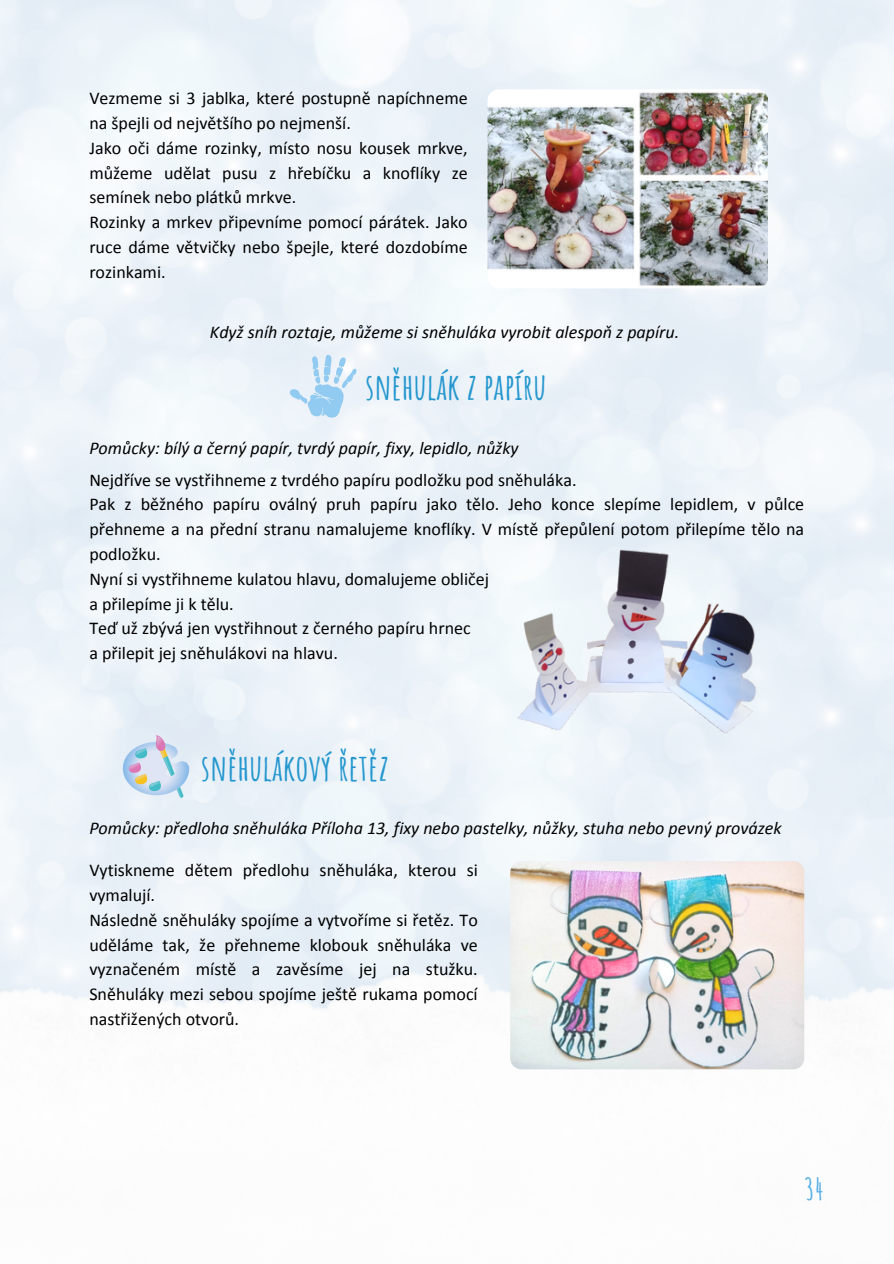
<style>
.page{position:relative;width:894px;height:1264px;background:#fff}
.page>*{position:absolute;margin:0;border:0;box-sizing:border-box;transform-origin:0 0}
.t1{font:700 36px "Amatic SC";color:#2497cf}
.t2{font:700 30px "Amatic SC";color:#52ace4}
.t3{font:18px/24.8px "Calibri";color:#000;text-align:justify}
.t4{font:italic 18px "Calibri";color:#000}
</style>
<div class="page">
<img style="left:0;top:0;width:893px;height:1070px">
<img style="left:487px;top:89px;width:280px;height:199px;border-radius:11px">
<img style="left:493px;top:539px;width:275px;height:194px">
<img style="left:510px;top:861px;width:293px;height:208px;border-radius:11px">
<img style="left:278px;top:354px;width:89px;height:63px">
<img style="left:110px;top:734px;width:91px;height:64px">
<p class="t3" style="left:89px;top:87px;width:380px">Vezmeme si 3 jablka, které postupně napíchneme na špejli od největšího po nejmenší.</p>
<p class="t3" style="left:89px;top:137px;width:380px">Jako oči dáme rozinky, místo nosu kousek mrkve, můžeme udělat pusu z hřebíčku a knoflíky ze semínek nebo plátků mrkve.</p>
<p class="t3" style="left:89px;top:211px;width:380px">Rozinky a mrkev připevníme pomocí párátek. Jako ruce dáme větvičky nebo špejle, které dozdobíme rozinkami.</p>
<h1 class="t4" style="left:210px;top:324px;width:470px">Když sníh roztaje, můžeme si sněhuláka vyrobit alespoň z papíru.</h1>
<p class="t1" style="left:365px;top:363px;width:182px">SNĚHULÁK Z PAPÍRU</p>
<p class="t4" style="left:89px;top:441px;width:430px">Pomůcky: bílý a černý papír, tvrdý papír, fixy, lepidlo, nůžky</p>
<p class="t3" style="left:89px;top:469px;width:488px">Nejdříve se vystřihneme z tvrdého papíru podložku pod sněhuláka.</p>
<p class="t3" style="left:89px;top:493px;width:716px">Pak z běžného papíru oválný pruh papíru jako tělo. Jeho konce slepíme lepidlem, v půlce přehneme a na přední stranu namalujeme knoflíky. V místě přepůlení potom přilepíme tělo na podložku.</p>
<p class="t3" style="left:89px;top:568px;width:401px">Nyní si vystřihneme kulatou hlavu, domalujeme obličej</p>
<p class="t3" style="left:89px;top:592px;width:146px">a přilepíme ji k tělu.</p>
<p class="t3" style="left:89px;top:617px;width:383px">Teď už zbývá jen vystřihnout z černého papíru hrnec</p>
<p class="t3" style="left:89px;top:642px;width:250px">a přilepit jej sněhulákovi na hlavu.</p>
<p class="t1" style="left:201px;top:744px;width:189px">SNĚHULÁKOVÝ ŘETĚZ</p>
<h1 class="t4" style="left:89px;top:820px;width:693px">Pomůcky: předloha sněhuláka Příloha 13, fixy nebo pastelky, nůžky, stuha nebo pevný provázek</h1>
<p class="t3" style="left:89px;top:859px;width:390px">Vytiskneme dětem předlohu sněhuláka, kterou si vymalují.</p>
<p class="t3" style="left:89px;top:908px;width:390px">Následně sněhuláky spojíme a vytvoříme si řetěz. To uděláme tak, že přehneme klobouk sněhuláka ve vyznačeném místě a zavěsíme jej na stužku.<br>Sněhuláky mezi sebou spojíme ještě rukama pomocí nastřižených otvorů.</p>
<p class="t2" style="left:804px;top:1169px;width:21px">34</p>
</div>
